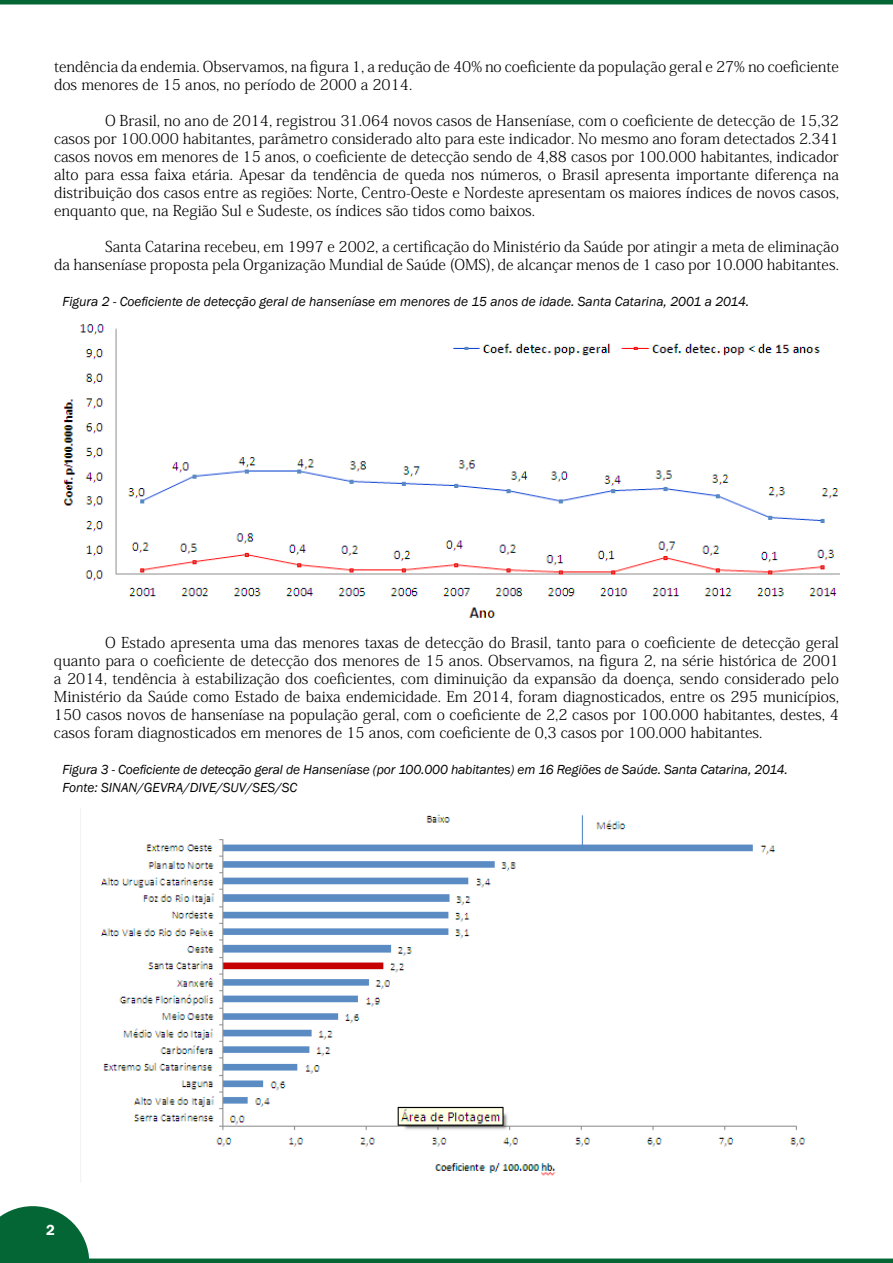
<style>
.page{position:relative;width:893px;height:1263px;background:#fff}
.page>*{position:absolute;margin:0;border:0;box-sizing:border-box;transform-origin:0 0}
.t1{font:300 15px/18px "Koz Min Pro";color:#000;text-align:justify}
.t2{font:600 15px "Franklin Gothic";color:#fff}
.t3{font:italic 13.5px/18px "Franklin Gothic";letter-spacing:-.01em;color:#000}
</style>
<div class="page">
<svg style="left:0;top:1206px;width:89px;height:52px"></svg>
<div style="left:0;top:1258px;width:893px;height:5px;background:#046635"></div>
<div style="left:0;top:0;width:893px;height:5px;background:#046635"></div>
<img style="left:63px;top:324px;width:776px;height:294px">
<img style="left:80px;top:808px;width:725px;height:375px">
<p class="t1" style="left:54px;top:57px;width:786px">tendência da endemia. Observamos, na figura 1, a redução de 40% no coeficiente da população geral e 27% no coeficiente dos menores de 15 anos, no período de 2000 a 2014.</p>
<p class="t1" style="left:54px;top:111px;width:786px;text-indent:51px">O Brasil, no ano de 2014, registrou 31.064 novos casos de Hanseníase, com o coeficiente de detecção de 15,32 casos por 100.000 habitantes, parâmetro considerado alto para este indicador. No mesmo ano foram detectados 2.341 casos novos em menores de 15 anos, o coeficiente de detecção sendo de 4,88 casos por 100.000 habitantes, indicador alto para essa faixa etária. Apesar da tendência de queda nos números, o Brasil apresenta importante diferença na distribuição dos casos entre as regiões: Norte, Centro-Oeste e Nordeste apresentam os maiores índices de novos casos, enquanto que, na Região Sul e Sudeste, os índices são tidos como baixos.</p>
<p class="t1" style="left:54px;top:237px;width:786px;text-align:right">Santa Catarina recebeu, em 1997 e 2002, a certificação do Ministério da Saúde por atingir a meta de eliminação<br>da hanseníase proposta pela Organização Mundial de Saúde (OMS), de alcançar menos de 1 caso por 10.000 habitantes.</p>
<p class="t3" style="left:63px;top:293px;width:688px">Figura 2 - Coeficiente de detecção geral de hanseníase em menores de 15 anos de idade. Santa Catarina, 2001 a 2014.</p>
<p class="t1" style="left:54px;top:633px;width:786px;text-indent:51px">O Estado apresenta uma das menores taxas de detecção do Brasil, tanto para o coeficiente de detecção geral quanto para o coeficiente de detecção dos menores de 15 anos. Observamos, na figura 2, na série histórica de 2001 a 2014, tendência à estabilização dos coeficientes, com diminuição da expansão da doença, sendo considerado pelo Ministério da Saúde como Estado de baixa endemicidade. Em 2014, foram diagnosticados, entre os 295 municípios, 150 casos novos de hanseníase na população geral, com o coeficiente de 2,2 casos por 100.000 habitantes, destes, 4 casos foram diagnosticados em menores de 15 anos, com coeficiente de 0,3 casos por 100.000 habitantes.</p>
<p class="t3" style="left:63px;top:761px;width:727px">Figura 3 - Coeficiente de detecção geral de Hanseníase (por 100.000 habitantes) em 16 Regiões de Saúde. Santa Catarina, 2014.<br>Fonte: SINAN/GEVRA/DIVE/SUV/SES/SC</p>
<p class="t2" style="left:46px;top:1220px;width:10px">2</p>
</div>
